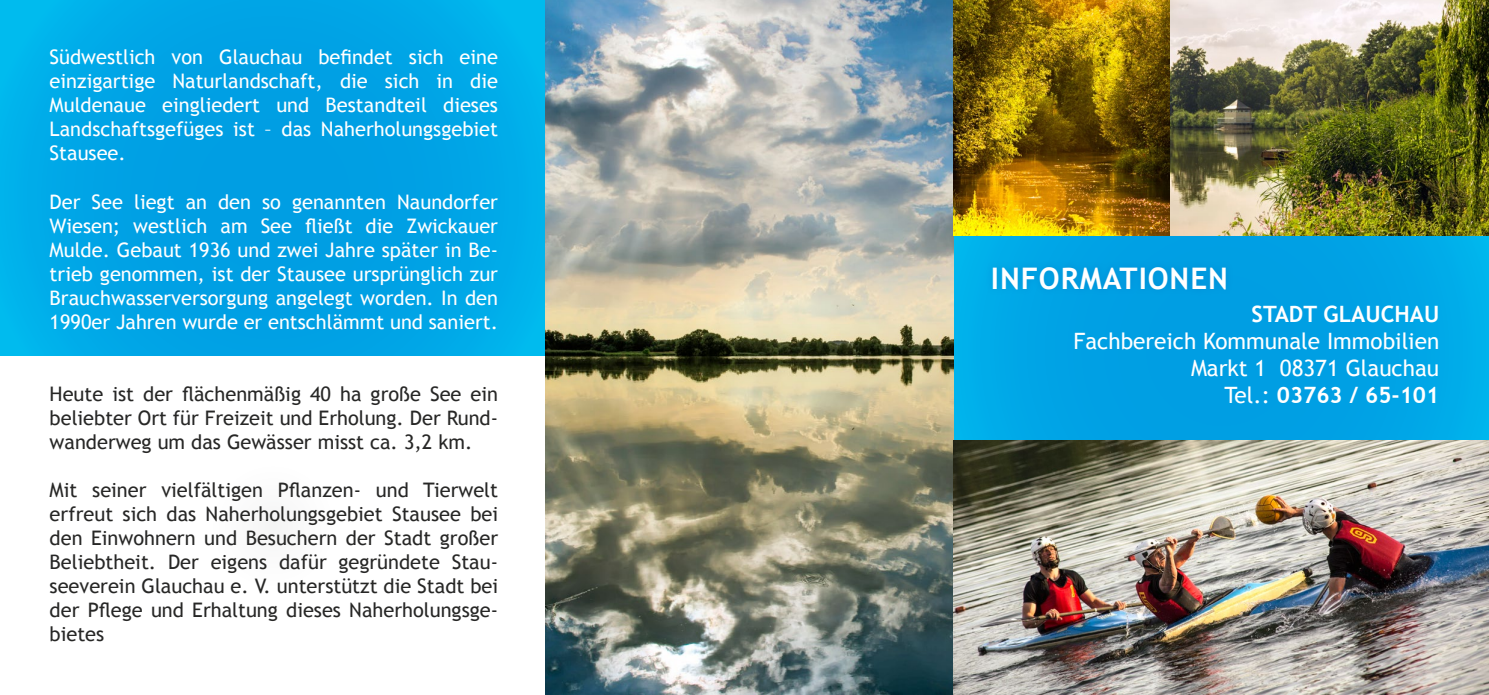
<style>
.page{position:relative;width:1489px;height:695px;background:#fff}
.page>*{position:absolute;margin:0;border:0;box-sizing:border-box;transform-origin:0 0}
.t1{font:700 29.75px "Trebuchet MS";letter-spacing:.03em;color:#fff}
.t2{font:22.5px/27px "Trebuchet MS";color:#fff;text-align:right}
.t3{font:700 22.5px "Trebuchet MS";color:#fff}
.t4{font:20px/24px "Trebuchet MS";color:#fff;text-align:justify}
.t5{font:20px/24px "Trebuchet MS";color:#272726;text-align:justify}
.s1{font-weight:700}
</style>
<div class="page">
<svg style="left:0;top:0;width:545px;height:356px;background:#00a5e6"></svg>
<svg style="left:953px;top:236px;width:535px;height:204px;background:#00a3e5"></svg>
<img style="left:953px;top:0;width:535px;height:236px">
<img style="left:545px;top:0;width:408px;height:694px">
<img style="left:953px;top:440px;width:535px;height:254px">
<div style="left:985px;top:260px;width:248px;height:36px;background:#009ce0"></div>
<p class="t4" style="left:50px;top:46px;width:450px">Südwestlich von Glauchau befindet sich eine einzigartige Naturlandschaft, die sich in die Muldenaue eingliedert und Bestandteil dieses Landschaftsgefüges ist – das Naherholungsgebiet Stausee.</p>
<p class="t4" style="left:50px;top:190px;width:450px">Der See liegt an den so genannten Naundorfer Wiesen; westlich am See fließt die Zwickauer Mulde. Gebaut 1936 und zwei Jahre später in Be&shy;trieb genommen, ist der Stausee ursprünglich zur Brauchwasserversorgung angelegt worden. I n den 1990er Jahren wurde er entschlämmt und saniert.</p>
<p class="t5" style="left:50px;top:382px;width:450px">Heute ist der flächenmäßig 40 ha große See ein beliebter Ort für Freizeit und Erholung. Der Rund&shy;wanderweg um das Gewässer misst ca. 3,2 km.</p>
<p class="t5" style="left:50px;top:478px;width:450px">Mit seiner vielfältigen Pflanzen- und Tierwelt erfreut sich das Naherholungsgebiet Stausee bei den Einwohnern und Besuchern der Stadt großer Beliebtheit. Der eigens dafür gegründete Stau&shy;seeverein Glauchau e. V. unterstützt die Stadt bei der Pflege und Erhaltung dieses Naherholungsge&shy;bietes</p>
<h1 class="t1" style="left:990px;top:260px;width:238px">INFORMATIONEN</h1>
<p class="t3" style="left:1251px;top:300px;width:189px">STADT GLAUCHAU</p>
<p class="t2" style="left:1073px;top:328px;width:367px">Fachbereich Kommunale I mmobilien<br>Markt 1 08371 Glauchau<br>Tel.: <span class="s1">03763 / 65-101</span></p>
</div>
